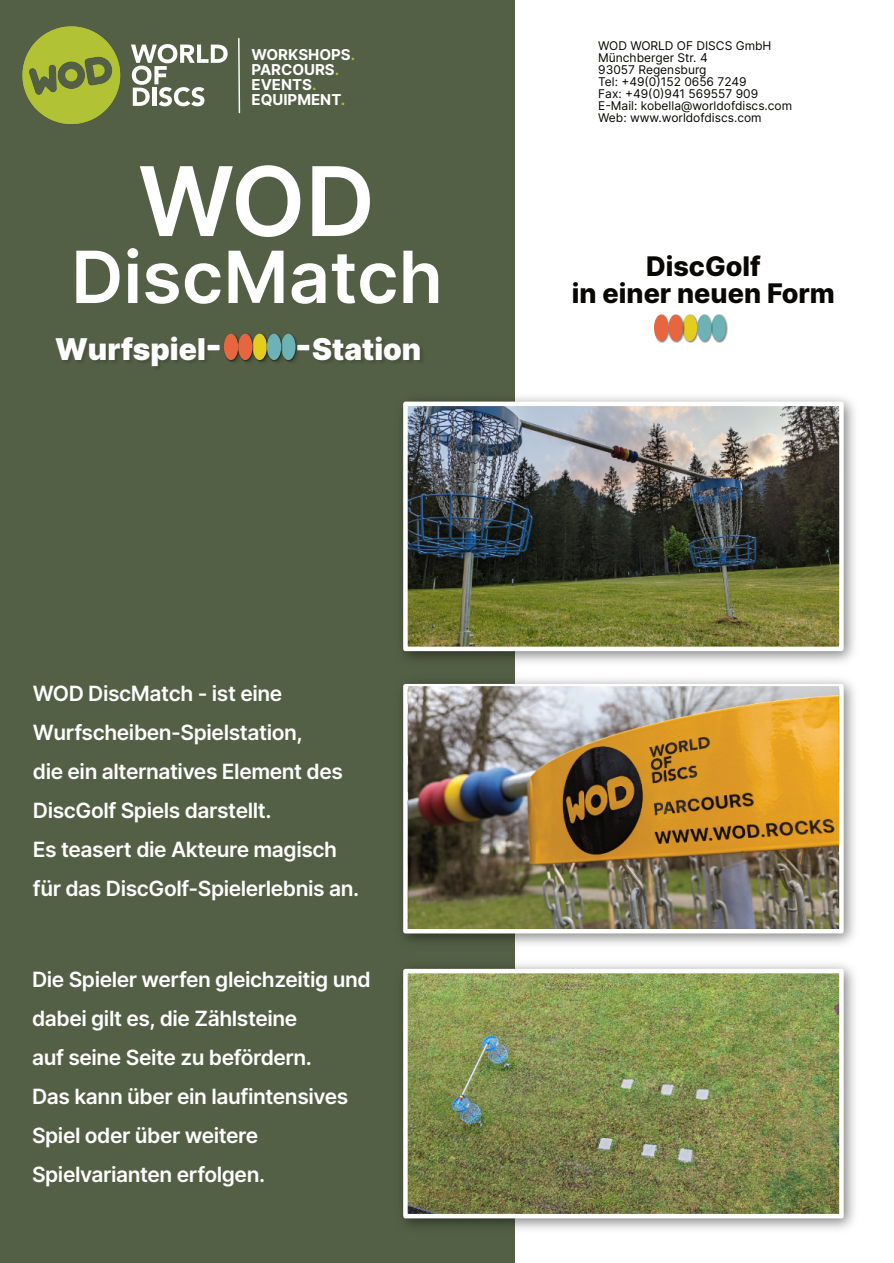
<style>
.page{position:relative;width:894px;height:1263px;background:#fff}
.page>*{position:absolute;margin:0;border:0;box-sizing:border-box;transform-origin:0 0}
.t1{font:600 96px "Inter";color:#fff}
.t2{font:600 72px "Inter";color:#fff}
.t3{font:900 30px "Inter";color:#fff}
.t4{font:800 27px/27px "Inter";color:#080704;text-align:center}
.t5{font:600 21px/39px "Inter";letter-spacing:-.02em;color:#fff}
.t6{font:700 15px/15px "Inter";color:#fff}
.t7{font:12px/12px "Inter";color:#080704}
.s1{color:#a5c137}
</style>
<div class="page">
<div style="left:0;top:0;width:514px;height:1263px;background:#546046"></div>
<img style="left:657px;top:315px;width:39px;height:27px">
<div style="left:682px;top:315px;width:14px;height:26px;background:#e5cd1e;border-radius:50%"></div>
<div style="left:653px;top:315px;width:15px;height:26px;background:#e8663f;border-radius:50%"></div>
<div style="left:668px;top:315px;width:14px;height:26px;background:#e8663f;border-radius:50%"></div>
<img style="left:696px;top:315px;width:30px;height:27px">
<div style="left:711px;top:315px;width:14px;height:26px;background:#6db2b5;border-radius:50%"></div>
<div style="left:696px;top:315px;width:15px;height:26px;background:#6db2b5;border-radius:50%"></div>
<img style="left:402px;top:391px;width:453px;height:276px">
<img style="left:408px;top:407px;width:430px;height:239px">
<div style="left:403px;top:402px;width:440px;height:249px;border:4px solid #fff"></div>
<img style="left:402px;top:674px;width:453px;height:276px">
<div style="left:403px;top:684px;width:440px;height:249px;border:4px solid #fff"></div>
<img style="left:402px;top:959px;width:453px;height:276px">
<img style="left:408px;top:974px;width:430px;height:239px">
<div style="left:403px;top:969px;width:440px;height:249px;border:4px solid #fff"></div>
<img style="left:408px;top:687px;width:430px;height:242px">
<img style="left:59px;top:340px;width:363px;height:28px">
<img style="left:254px;top:334px;width:43px;height:27px">
<div style="left:252px;top:334px;width:15px;height:26px;background:#e5cd1e;border-radius:50%"></div>
<img style="left:224px;top:334px;width:30px;height:27px">
<div style="left:224px;top:334px;width:14px;height:26px;background:#e8663f;border-radius:50%"></div>
<div style="left:238px;top:334px;width:14px;height:26px;background:#e8663f;border-radius:50%"></div>
<div style="left:281px;top:334px;width:14px;height:26px;background:#6db2b5;border-radius:50%"></div>
<div style="left:267px;top:334px;width:14px;height:26px;background:#6db2b5;border-radius:50%"></div>
<svg style="left:131px;top:44px;width:96px;height:62px"></svg>
<svg style="left:22px;top:26px;width:99px;height:98px"></svg>
<svg style="left:238px;top:38px;width:3px;height:76px"></svg>
<p class="t6" style="left:251px;top:47px;width:105px">WORKSHOPS<span class="s1">.<br></span>PARCOURS<span class="s1">.<br></span>EVENTS<span class="s1">.<br></span>EQUIPMENT<span class="s1">.</span></p>
<h1 class="t1" style="left:138px;top:143px;width:238px">WOD</h1>
<h2 class="t2" style="left:71px;top:233px;width:373px">DiscMatch</h2>
<h3 class="t3" style="left:55px;top:331px;width:152px">Wurfspiel</h3>
<h3 class="t3" style="left:312px;top:331px;width:110px">Station</h3>
<p class="t5" style="left:33px;top:674px;width:328px">WOD DiscMatch - ist eine<br>Wurfscheiben-Spielstation,<br>die ein alternatives Element des<br>DiscGolf Spiels darstellt.<br>Es teasert die Akteure magisch für das DiscGolf-Spielerlebnis an.</p>
<p class="t5" style="left:32px;top:960px;width:340px">Die Spieler werfen gleichzeitig und dabei gilt es, die Zählsteine<br>auf seine Seite zu befördern.<br>Das kann über ein laufintensives<br>Spiel oder über weitere<br>Spielvarianten erfolgen.</p>
<p class="t7" style="left:598px;top:40px;width:195px">WOD WORLD OF DISCS GmbH<br>Münchberger Str. 4<br>93057 Regensburg<br>Tel: +49(0)152 0656 7249<br>Fax: +49(0)941 569557 909<br>E-Mail: kobella@worldofdiscs.com<br>Web: www.worldofdiscs.com</p>
<p class="t4" style="left:571px;top:252px;width:264px">DiscGolf<br>in einer neuen Form</p>
</div>
